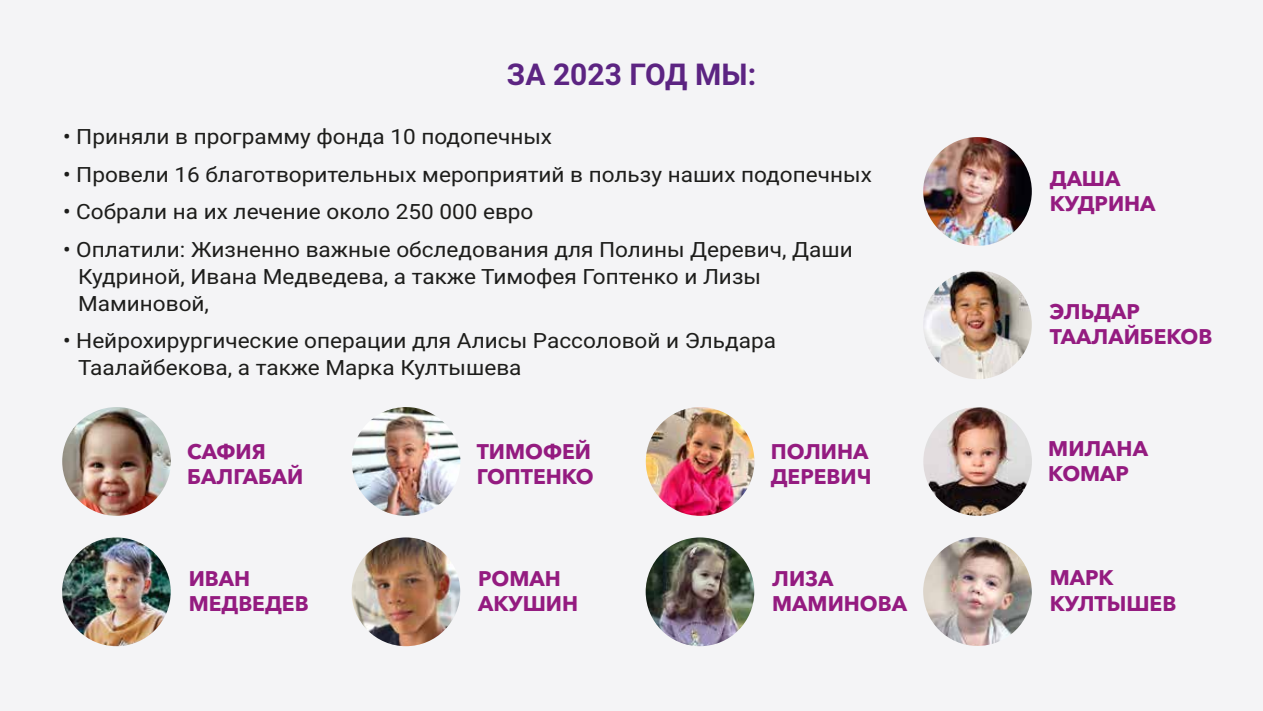
<style>
.page{position:relative;width:1263px;height:711px;background:#fff}
.page>*{position:absolute;margin:0;border:0;box-sizing:border-box;transform-origin:0 0}
.t1{font:700 30px "Roboto";color:#5c2482}
.t2{font:21px/27px "Roboto";color:#1d1d1b;scale:1.08 1}
.t3{font:700 21px/25.2px "Avenir Next Cyr";color:#941b80}
</style>
<div class="page">
<div style="left:0;top:0;width:1263px;height:710px;background:#f4f4f6"></div>
<img style="left:62px;top:407px;width:109px;height:108px;border-radius:54px">
<img style="left:62px;top:537px;width:109px;height:108px;border-radius:54px">
<img style="left:352px;top:407px;width:108px;height:108px;border-radius:54px">
<img style="left:352px;top:537px;width:108px;height:108px;border-radius:54px">
<img style="left:646px;top:407px;width:108px;height:108px;border-radius:54px">
<img style="left:646px;top:537px;width:108px;height:108px;border-radius:54px">
<img style="left:923px;top:407px;width:109px;height:108px;border-radius:54px">
<img style="left:923px;top:536px;width:109px;height:109px;border-radius:54px">
<img style="left:923px;top:137px;width:109px;height:108px;border-radius:54px">
<img style="left:923px;top:270px;width:109px;height:109px;border-radius:54px">
<h1 class="t1" style="left:507px;top:54px;width:251px">ЗА 2023 ГОД МЫ:</h1>
<p class="t2" style="left:63px;top:122px;width:454px">• Приняли в программу фонда 10 подопечных</p>
<p class="t2" style="left:63px;top:160px;width:750px">• Провели 16 благотворительных мероприятий в пользу наших подопечных</p>
<p class="t2" style="left:63px;top:197px;width:437px">• Собрали на их лечение около 250 000 евро</p>
<p class="t2" style="left:78px;top:235px;width:719px;text-indent:-15px">• Оплатили: Жизненно важные обследования для Полины Деревич, Даши<br>Кудриной, Ивана Медведева, а также Тимофея Гоптенко и Лизы<br>Маминовой,</p>
<p class="t2" style="left:78px;top:326px;width:648px;text-indent:-15px">• Нейрохирургические операции для Алисы Рассоловой и Эльдара<br>Таалайбекова, а также Марка Култышева</p>
<p class="t3" style="left:1050px;top:166px;width:107px">ДАША<br>КУДРИНА</p>
<p class="t3" style="left:1050px;top:298px;width:164px">ЭЛЬДАР<br>ТААЛАЙБЕКОВ</p>
<p class="t3" style="left:187px;top:438px;width:118px">САФИЯ<br>БАЛГАБАЙ</p>
<p class="t3" style="left:189px;top:565px;width:121px">ИВАН<br>МЕДВЕДЕВ</p>
<p class="t3" style="left:477px;top:438px;width:119px">ТИМОФЕЙ<br>ГОПТЕНКО</p>
<p class="t3" style="left:478px;top:565px;width:101px">РОМАН<br>АКУШИН</p>
<p class="t3" style="left:771px;top:438px;width:102px">ПОЛИНА<br>ДЕРЕВИЧ</p>
<p class="t3" style="left:1048px;top:435px;width:101px">МИЛАНА<br>КОМАР</p>
<p class="t3" style="left:772px;top:565px;width:136px">ЛИЗА<br>МАМИНОВА</p>
<p class="t3" style="left:1050px;top:564px;width:128px">МАРК<br>КУЛТЫШЕВ</p>
</div>
